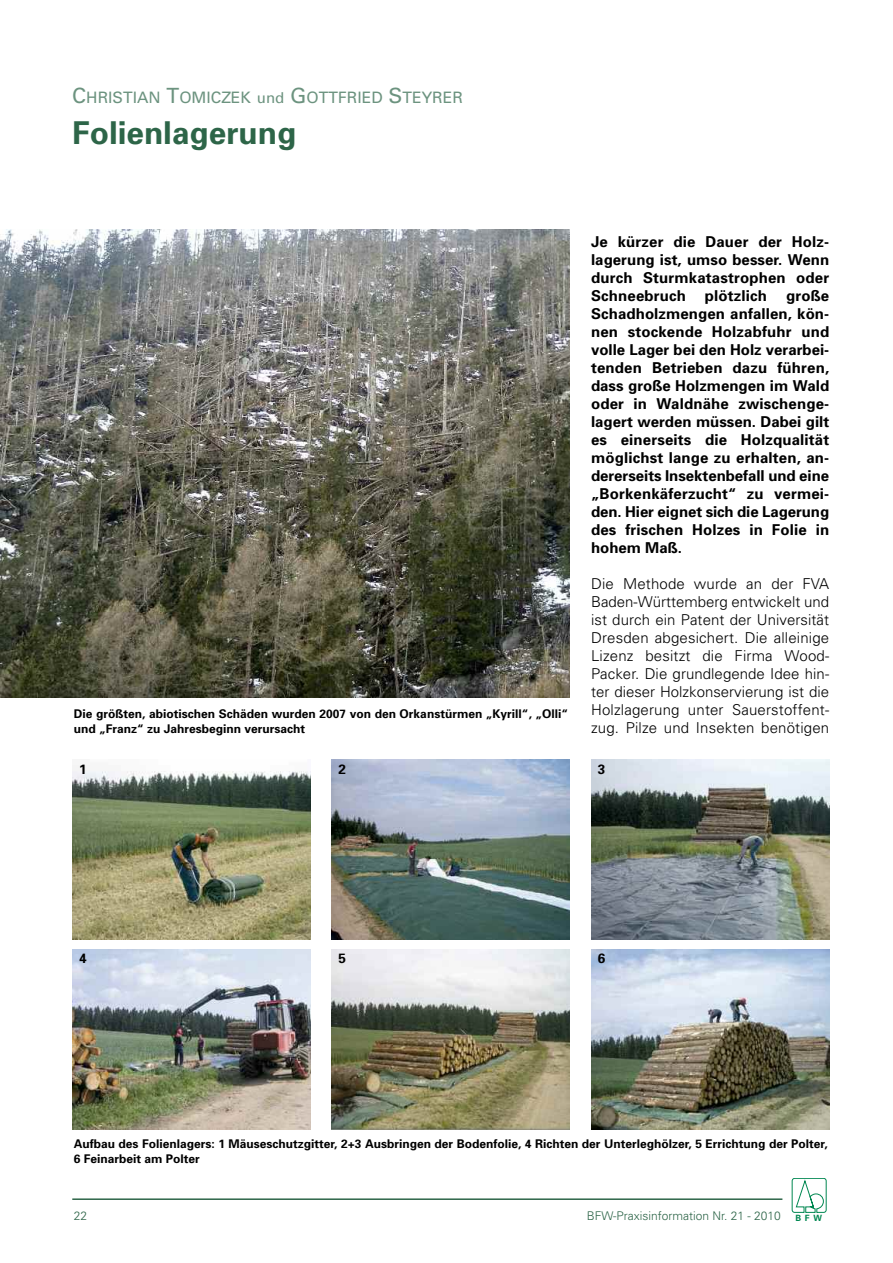
<style>
.page{position:relative;width:893px;height:1263px;background:#fff}
.page>*{position:absolute;margin:0;border:0;box-sizing:border-box;transform-origin:0 0}
.t1{font:700 31.5px "Univers";color:#2d6548}
.t2{font:15.75px "Univers";color:#6c937f}
.t3{font:700 15px/18px "Univers";letter-spacing:.01em;color:#000;text-align:justify}
.t4{font:300 15px/18px "Univers";letter-spacing:.01em;color:#000;text-align:justify}
.t5{font:700 13.5px "Univers";color:#000}
.t6{font:700 12px/15px "Univers";color:#000}
.t7{font:300 12px "Univers";color:#2d6548}
.s1{font-size:21px}
.s2{font-size:15px}
.s3{font-weight:700;font-size:8.7px;color:#008751}
</style>
<div class="page">
<svg style="left:792px;top:1178px;width:34px;height:35px"></svg>
<hr style="left:72px;top:1198px;width:710px;height:2px;background:#2d6548">
<img style="left:0;top:229px;width:570px;height:468px">
<img style="left:72px;top:765px;width:238px;height:175px">
<img style="left:332px;top:760px;width:238px;height:180px">
<img style="left:591px;top:760px;width:238px;height:180px">
<img style="left:72px;top:949px;width:238px;height:180px">
<img style="left:332px;top:949px;width:238px;height:180px">
<img style="left:591px;top:949px;width:238px;height:180px">
<p class="t2" style="left:72px;top:92px;width:392px"><span class="s1">C</span>HRISTIAN <span class="s1">T</span>OMICZEK <span class="s2">und</span> <span class="s1">G</span>OTTFRIED <span class="s1">S</span>TEYRER</p>
<h1 class="t1" style="left:72px;top:121px;width:226px">Folienlagerung</h1>
<p class="t6" style="left:74px;top:707px;width:496px">Die größten, abiotischen Schäden wurden 2007 von den Orkanstürmen „Kyrill“, „Olli“ und „Franz“ zu Jahresbeginn verursacht</p>
<p class="t3" style="left:591px;top:234px;width:240px">Je kürzer die Dauer der Holz&shy;lagerung ist, umso besser. Wenn durch Sturmkatastrophen oder Schneebruch</p>
<p class="t3" style="left:591px;top:288px;width:240px;text-indent:195px">große Schadholzmengen anfallen, kön&shy;nen stockende Holzabfuhr und volle Lager bei den Holz verarbei&shy;tenden Betrieben dazu führen, dass große Holzmengen im Wald oder in Waldnähe zwischenge&shy;lagert werden müssen. Dabei gilt es einerseits die Holzqualität möglichst lange zu erhalten, an&shy;dererseits Insektenbefall und eine „Borkenkäferzucht“ zu vermei&shy;den. Hier eignet sich die Lagerung des frischen Holzes in Folie in hohem Maß.</p>
<p class="t4" style="left:591px;top:576px;width:240px">Die Methode wurde an der FVA Baden-Württemberg entwickelt und ist durch ein Patent der Universität Dresden abgesichert. Die alleinige Lizenz besitzt die Firma Wood-Packer. Die grundlegende Idee hin&shy;ter dieser Holzkonservierung ist die Holzlagerung unter Sauerstoffent&shy;zug. Pilze und Insekten benötigen</p>
<p class="t3" style="left:705px;top:288px;width:64px">plötzlich</p>
<p class="t5" style="left:79px;top:764px;width:9px">1</p>
<p class="t5" style="left:339px;top:764px;width:9px">2</p>
<p class="t5" style="left:598px;top:764px;width:9px">3</p>
<p class="t5" style="left:79px;top:954px;width:9px">4</p>
<p class="t5" style="left:339px;top:954px;width:9px">5</p>
<p class="t5" style="left:598px;top:954px;width:9px">6</p>
<p class="t6" style="left:74px;top:1138px;width:755px">Aufbau des Folienlagers: 1 Mäuseschutzgitter, 2+3 Ausbringen der Bodenfolie, 4 Richten der Unterleghölzer, 5 Errichtung der Polter,<br>6 Feinarbeit am Polter</p>
<p class="t7" style="left:74px;top:1211px;width:15px">22</p>
<p class="t7" style="left:587px;top:1211px;width:237px">BFW-Praxisinformation Nr. 21 - 2010 <span class="s3">B F W</span></p>
</div>
